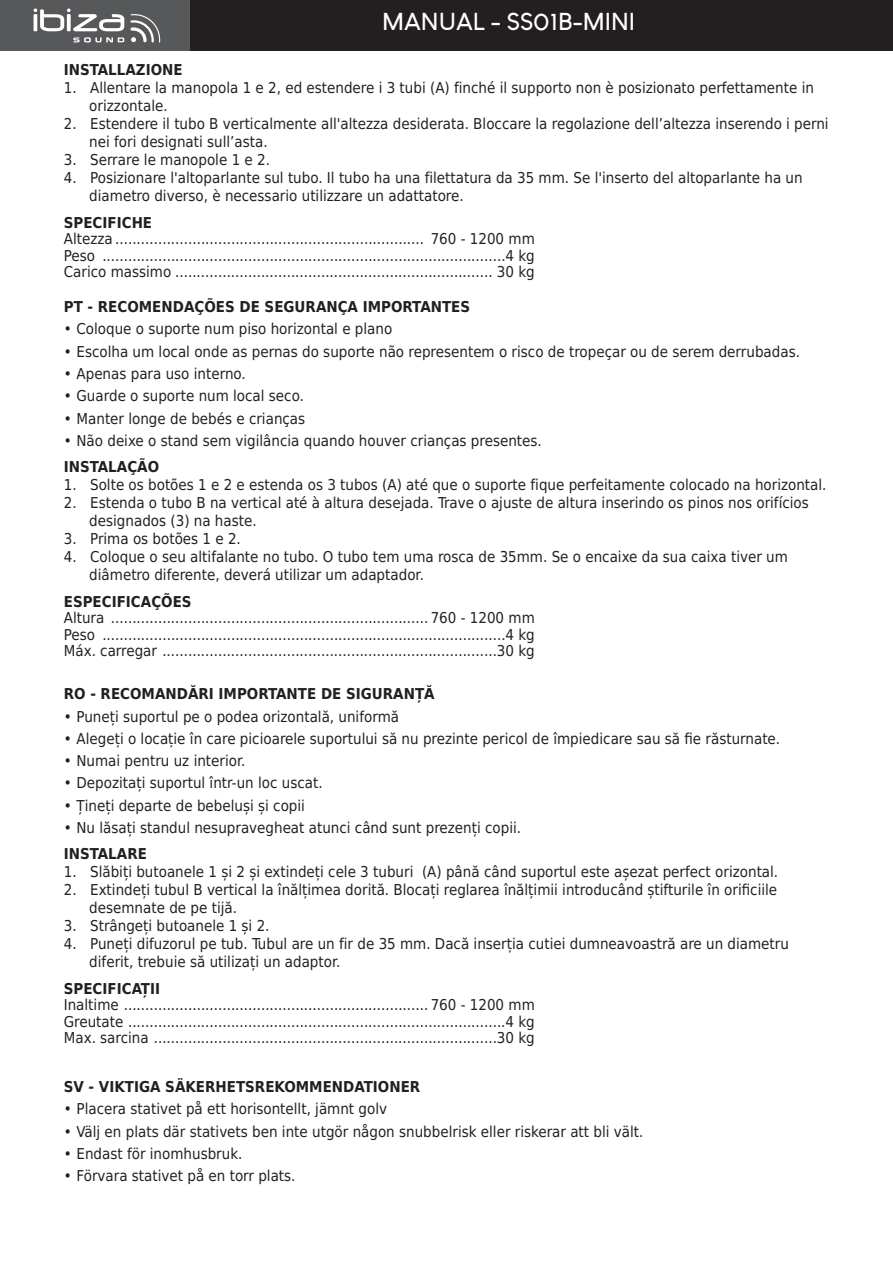
<style>
.page{position:relative;width:893px;height:1263px;background:#fff}
.page>*{position:absolute;margin:0;border:0;box-sizing:border-box;transform-origin:0 0}
.t1{font:700 24px "Louis George Cafe";color:#fff}
.IBI_-_Specs{font:15px/18px "DejaVu Sans Condensed";color:#231f20}
.IBI_-_Sous-titres{font:700 15px "DejaVu Sans Condensed";color:#231f20}
</style>
<div class="page">
<div style="left:0;top:0;width:893px;height:51px;background:#231f20"></div>
<div style="left:0;top:0;width:189px;height:51px;background:#57585a"></div>
<svg style="left:130px;top:14px;width:30px;height:29px"></svg>
<svg style="left:34px;top:9px;width:90px;height:22px"></svg>
<svg style="left:73px;top:37px;width:51px;height:5px"></svg>
<h1 class="t1" style="left:382px;top:6px;width:254px">MANUAL - SS01B-MINI</h1>
<p class="IBI_-_Sous-titres" style="left:64px;top:58px;width:120px">INSTALLAZIONE</p>
<p class="IBI_-_Specs" style="left:89px;top:79px;width:726px;text-indent:-26px">1. Allentare la manopola 1 e 2, ed estendere i 3 tubi (A) finché il supporto non è posizionato perfettamente in orizzontale.</p>
<p class="IBI_-_Specs" style="left:89px;top:115px;width:741px;text-indent:-26px">2. Estendere il tubo B verticalmente all'altezza desiderata. Bloccare la regolazione dell’altezza inserendo i perni nei fori designati sull’asta.</p>
<p class="IBI_-_Specs" style="left:64px;top:151px;width:208px">3. Serrare le manopole 1 e 2.</p>
<p class="IBI_-_Specs" style="left:89px;top:169px;width:715px;text-indent:-26px">4. Posizionare l'altoparlante sul tubo. Il tubo ha una filettatura da 35 mm. Se l'inserto del altoparlante ha un diametro diverso, è necessario utilizzare un adattatore.</p>
<p class="IBI_-_Sous-titres" style="left:64px;top:210px;width:90px">SPECIFICHE</p>
<p class="IBI_-_Specs" style="left:64px;top:230px;width:472px">Altezza ........................................................................ 760 - 1200 mm</p>
<p class="IBI_-_Specs" style="left:64px;top:246px;width:472px">Peso ..............................................................................................4 kg</p>
<p class="IBI_-_Specs" style="left:64px;top:263px;width:472px">Carico massimo .......................................................................... 30 kg</p>
<p class="IBI_-_Sous-titres" style="left:64px;top:295px;width:408px">PT - RECOMENDAÇÕES DE SEGURANÇA IMPORTANTES</p>
<p class="IBI_-_Specs" style="left:64px;top:320px;width:330px">• Coloque o suporte num piso horizontal e plano</p>
<p class="IBI_-_Specs" style="left:64px;top:342px;width:738px">• Escolha um local onde as pernas do suporte não representem o risco de tropeçar ou de serem derrubadas.</p>
<p class="IBI_-_Specs" style="left:64px;top:364px;width:184px">• Apenas para uso interno.</p>
<p class="IBI_-_Specs" style="left:64px;top:387px;width:242px">• Guarde o suporte num local seco.</p>
<p class="IBI_-_Specs" style="left:64px;top:409px;width:243px">• Manter longe de bebés e crianças</p>
<p class="IBI_-_Specs" style="left:64px;top:431px;width:480px">• Não deixe o stand sem vigilância quando houver crianças presentes.</p>
<p class="IBI_-_Sous-titres" style="left:64px;top:455px;width:97px">INSTALAÇÃO</p>
<p class="IBI_-_Specs" style="left:64px;top:476px;width:764px">1. Solte os botões 1 e 2 e estenda os 3 tubos (A) até que o suporte fique perfeitamente colocado na horizontal.</p>
<p class="IBI_-_Specs" style="left:89px;top:494px;width:721px;text-indent:-26px">2. Estenda o tubo B na vertical até à altura desejada. Trave o ajuste de altura inserindo os pinos nos orifícios designados (3) na haste.</p>
<p class="IBI_-_Specs" style="left:64px;top:530px;width:179px">3. Prima os botões 1 e 2.</p>
<p class="IBI_-_Specs" style="left:89px;top:548px;width:700px;text-indent:-26px">4. Coloque o seu altifalante no tubo. O tubo tem uma rosca de 35mm. Se o encaixe da sua caixa tiver um diâmetro diferente, deverá utilizar um adaptador.</p>
<p class="IBI_-_Sous-titres" style="left:64px;top:589px;width:129px">ESPECIFICAÇÕES</p>
<p class="IBI_-_Specs" style="left:64px;top:609px;width:472px">Altura .......................................................................... 760 - 1200 mm</p>
<p class="IBI_-_Specs" style="left:64px;top:625px;width:472px">Peso ..............................................................................................4 kg</p>
<p class="IBI_-_Specs" style="left:64px;top:642px;width:472px">Máx. carregar ..............................................................................30 kg</p>
<p class="IBI_-_Sous-titres" style="left:64px;top:682px;width:372px">RO - RECOMANDĂRI IMPORTANTE DE SIGURANȚĂ</p>
<p class="IBI_-_Specs" style="left:64px;top:707px;width:337px">• Puneți suportul pe o podea orizontală, uniformă</p>
<p class="IBI_-_Specs" style="left:64px;top:729px;width:718px">• Alegeți o locație în care picioarele suportului să nu prezinte pericol de împiedicare sau să fie răsturnate.</p>
<p class="IBI_-_Specs" style="left:64px;top:751px;width:183px">• Numai pentru uz interior.</p>
<p class="IBI_-_Specs" style="left:64px;top:774px;width:260px">• Depozitați suportul într-un loc uscat.</p>
<p class="IBI_-_Specs" style="left:64px;top:796px;width:243px">• Țineți departe de bebeluși și copii</p>
<p class="IBI_-_Specs" style="left:64px;top:818px;width:459px">• Nu lăsați standul nesupravegheat atunci când sunt prezenți copii.</p>
<p class="IBI_-_Sous-titres" style="left:64px;top:842px;width:85px">INSTALARE</p>
<p class="IBI_-_Specs" style="left:64px;top:863px;width:716px">1. Slăbiți butoanele 1 și 2 și extindeți cele 3 tuburi (A) până când suportul este așezat perfect orizontal.</p>
<p class="IBI_-_Specs" style="left:89px;top:881px;width:689px;text-indent:-26px">2. Extindeți tubul B vertical la înălțimea dorită. Blocați reglarea înălțimii introducând știfturile în orificiile desemnate de pe tijă.</p>
<p class="IBI_-_Specs" style="left:64px;top:917px;width:207px">3. Strângeți butoanele 1 și 2.</p>
<p class="IBI_-_Specs" style="left:89px;top:935px;width:701px;text-indent:-26px">4. Puneți difuzorul pe tub. Tubul are un fir de 35 mm. Dacă inserția cutiei dumneavoastră are un diametru diferit, trebuie să utilizați un adaptor.</p>
<p class="IBI_-_Sous-titres" style="left:64px;top:976px;width:98px">SPECIFICAȚII</p>
<p class="IBI_-_Specs" style="left:64px;top:996px;width:472px">Inaltime ....................................................................... 760 - 1200 mm</p>
<p class="IBI_-_Specs" style="left:64px;top:1012px;width:472px">Greutate ........................................................................................4 kg</p>
<p class="IBI_-_Specs" style="left:64px;top:1029px;width:472px">Max. sarcina ................................................................................30 kg</p>
<p class="IBI_-_Sous-titres" style="left:64px;top:1074px;width:358px">SV - VIKTIGA SÄKERHETSREKOMMENDATIONER</p>
<p class="IBI_-_Specs" style="left:64px;top:1100px;width:325px">• Placera stativet på ett horisontellt, jämnt golv</p>
<p class="IBI_-_Specs" style="left:64px;top:1122px;width:581px">• Välj en plats där stativets ben inte utgör någon snubbelrisk eller riskerar att bli vält.</p>
<p class="IBI_-_Specs" style="left:64px;top:1144px;width:180px">• Endast för inomhusbruk.</p>
<p class="IBI_-_Specs" style="left:64px;top:1166px;width:233px">• Förvara stativet på en torr plats.</p>
</div>
